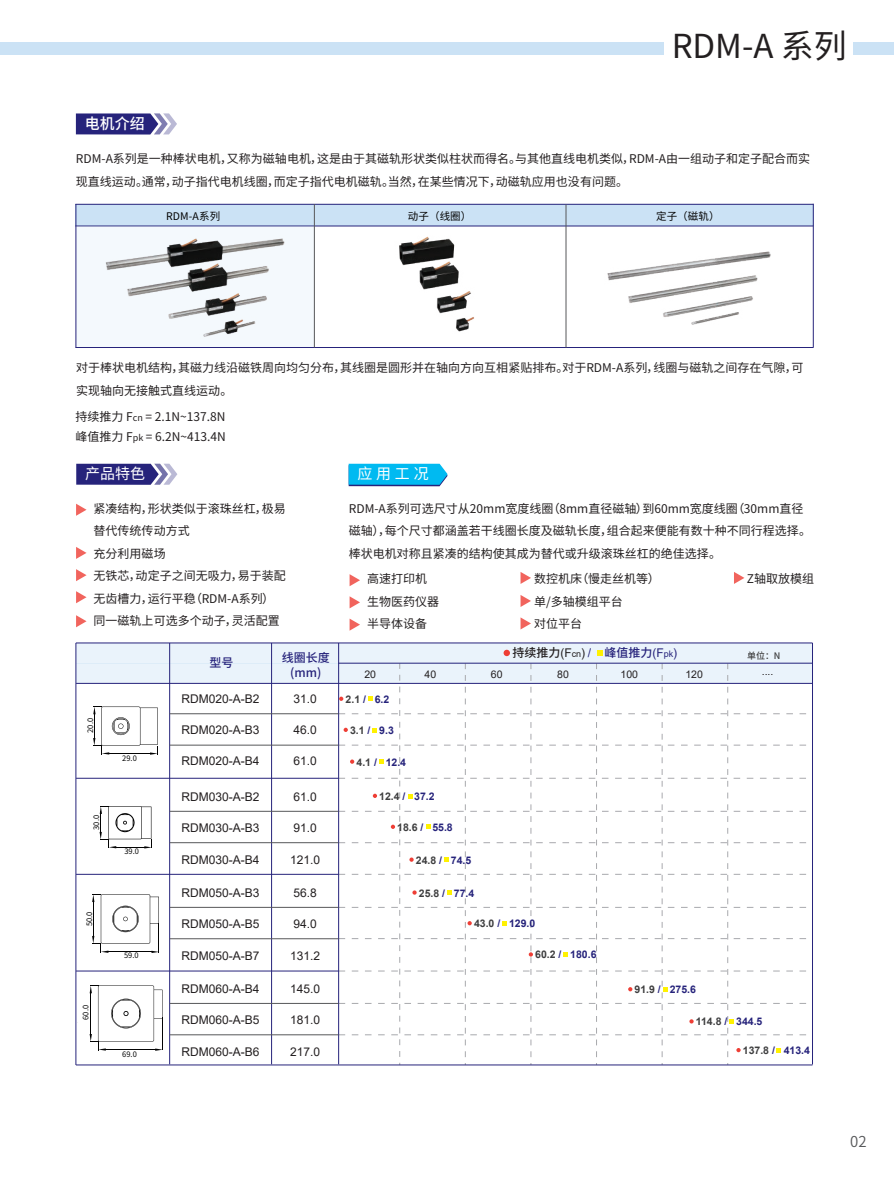
<style>
.page{position:relative;width:894px;height:1187px;background:#fff}
.page>*{position:absolute;margin:0;border:0;box-sizing:border-box;transform-origin:0 0}
.t1{font:33px "Source Han Sans CN";color:#231f20}
.t2{font:15px "Source Han Sans CN";letter-spacing:.125em;color:#fff}
.t3{font:500 15px "Source Han Sans CN";color:#fff}
.t4{font:15px "Source Han Sans CN";color:#57585a}
.t5{font:12px/22.5px "Source Han Sans CN";color:#231f20}
.t6{font:12px "Arial";color:#231f20}
.t7{font:500 12px "Source Han Sans CN";color:#231f20}
.t8{font:500 12px/14.4px "Source Han Sans CN";color:#26237b;text-align:center}
.t9{font:700 10.5px "Arial";color:#26237b}
.t10{font:10.5px "Source Han Sans CN";letter-spacing:.01em;color:#030303}
.t11{font:10.5px "Arial";color:#231f20}
.t12{font:500 9px "Source Han Sans CN";color:#3e3e3f}
.t13{font:7.5px "Source Han Sans CN";color:#030303}
.s1{font-size:9px}
.s2{font-family:"Arial";font-weight:400}
.s3{font-family:"Arial";font-weight:400;font-size:9px}
.s4{font-family:"Arial";font-weight:400;color:#26237b}
.s5{color:#26237b}
.s6{font-family:"Arial";font-weight:400;font-size:9px;color:#26237b}
.s7{color:#3e3e3f}
</style>
<div class="page">
<div style="left:854px;top:42px;width:40px;height:13px;background:#cbe2f5"></div>
<div style="left:0;top:42px;width:664px;height:13px;background:#cbe2f5"></div>
<svg style="left:76px;top:113px;width:101px;height:21px;background:#4f4c94"></svg>
<svg style="left:76px;top:463px;width:101px;height:22px;background:#525096"></svg>
<svg style="left:349px;top:463px;width:99px;height:23px;background:#14b6eb"></svg>
<svg style="left:76px;top:503px;width:11px;height:12px"></svg>
<svg style="left:76px;top:547px;width:11px;height:12px"></svg>
<svg style="left:76px;top:569px;width:11px;height:12px"></svg>
<svg style="left:76px;top:591px;width:11px;height:12px"></svg>
<svg style="left:76px;top:615px;width:11px;height:12px"></svg>
<svg style="left:350px;top:574px;width:10px;height:12px"></svg>
<svg style="left:350px;top:596px;width:10px;height:12px"></svg>
<svg style="left:350px;top:619px;width:10px;height:11px"></svg>
<div style="left:76px;top:663px;width:736px;height:20px;background:#eaf3fb"></div>
<hr style="left:76px;top:1064px;width:736px;height:1px;background:#26237b">
<div style="left:76px;top:643px;width:736px;height:20px;background:#eaf3fb"></div>
<hr style="left:76px;top:873px;width:263px;height:1px;background:#26237b">
<hr style="left:76px;top:777px;width:263px;height:1px;background:#26237b">
<hr style="left:76px;top:970px;width:263px;height:1px;background:#26237b">
<hr style="left:76px;top:683px;width:263px;height:1px;background:#26237b">
<hr style="left:76px;top:642px;width:736px;height:1px;background:#26237b">
<hr style="left:76px;top:643px;width:1px;height:421px;background:#26237b">
<hr style="left:169px;top:643px;width:1px;height:421px;background:#26237b">
<hr style="left:271px;top:643px;width:1px;height:421px;background:#26237b">
<hr style="left:338px;top:643px;width:1px;height:421px;background:#26237b">
<hr style="left:812px;top:643px;width:1px;height:421px;background:#26237b">
<div style="left:504px;top:649px;width:6px;height:7px;background:#ee3e35;border-radius:50%"></div>
<svg style="left:597px;top:650px;width:5px;height:5px"></svg>
<svg style="left:338px;top:663px;width:474px;height:401px"></svg>
<hr style="left:169px;top:713px;width:169px;height:1px;background:#57585a">
<hr style="left:169px;top:744px;width:169px;height:1px;background:#57585a">
<hr style="left:169px;top:811px;width:169px;height:1px;background:#57585a">
<hr style="left:169px;top:842px;width:169px;height:1px;background:#57585a">
<hr style="left:169px;top:907px;width:169px;height:1px;background:#57585a">
<hr style="left:169px;top:938px;width:169px;height:1px;background:#57585a">
<hr style="left:169px;top:1003px;width:169px;height:1px;background:#57585a">
<hr style="left:169px;top:1034px;width:169px;height:1px;background:#57585a">
<div style="left:75px;top:204px;width:738px;height:22px;background:#cbe2f5"></div>
<hr style="left:75px;top:204px;width:738px;height:1px;background:#26237b">
<hr style="left:75px;top:347px;width:738px;height:1px;background:#26237b">
<hr style="left:75px;top:225px;width:738px;height:1px;background:#26237b">
<div style="left:76px;top:226px;width:238px;height:120px;background:#f4f9fd"></div>
<hr style="left:566px;top:204px;width:1px;height:143px;background:#57585a">
<hr style="left:314px;top:204px;width:1px;height:143px;background:#57585a">
<hr style="left:75px;top:204px;width:1px;height:143px;background:#26237b">
<hr style="left:813px;top:204px;width:1px;height:143px;background:#26237b">
<img style="left:399px;top:236px;width:75px;height:96px">
<img style="left:96px;top:225px;width:195px;height:122px">
<img style="left:607px;top:251px;width:164px;height:74px">
<svg style="left:520px;top:572px;width:11px;height:12px"></svg>
<svg style="left:520px;top:595px;width:11px;height:12px"></svg>
<svg style="left:520px;top:617px;width:11px;height:12px"></svg>
<svg style="left:734px;top:572px;width:10px;height:12px"></svg>
<svg style="left:93px;top:706px;width:65px;height:48px"></svg>
<hr style="left:107px;top:753px;width:44px;height:1px;background:#030303">
<svg style="left:100px;top:806px;width:52px;height:42px"></svg>
<hr style="left:114px;top:847px;width:33px;height:1px;background:#030303">
<svg style="left:92px;top:894px;width:67px;height:58px"></svg>
<hr style="left:106px;top:951px;width:47px;height:1px;background:#030303">
<svg style="left:90px;top:985px;width:73px;height:65px"></svg>
<hr style="left:162px;top:1017px;width:1px;height:33px;background:#030303">
<hr style="left:103px;top:1049px;width:53px;height:1px;background:#030303">
<h1 class="t1" style="left:672px;top:27px;width:177px">RDM-A 系列</h1>
<p class="t3" style="left:85px;top:115px;width:62px">电机介绍</p>
<p class="t5" style="left:76px;top:148px;width:736px">RDM-A系列是一种棒状电机，又称为磁轴电机，这是由于其磁轨形状类似柱状而得名。与其他直线电机类似，RDM-A由一组动子和定子配合而实现直线运动。通常，动子指代电机线圈，而定子指代电机磁轨。当然，在某些情况下，动磁轨应用也没有问题。</p>
<p class="t10" style="left:166px;top:210px;width:55px">RDM-A系列</p>
<p class="t10" style="left:408px;top:210px;width:65px">动子（线圈）</p>
<p class="t10" style="left:656px;top:210px;width:65px">定子（磁轨）</p>
<p class="t5" style="left:76px;top:356px;width:729px">对于棒状电机结构，其磁力线沿磁铁周向均匀分布，其线圈是圆形并在轴向方向互相紧贴排布。对于RDM-A系列，线圈与磁轨之间存在气隙，可实现轴向无接触式直线运动。</p>
<p class="t5" style="left:76px;top:407px;width:152px;line-height:19.5px">持续推力 F<span class="s1">cn</span> = 2.1N~137.8N峰值推力 F<span class="s1">pk</span> = 6.2N~413.4N</p>
<p class="t2" style="left:85px;top:465px;width:61px">产品特色</p>
<p class="t5" style="left:94px;top:497px;width:193px">紧凑结构，形状类似于滚珠丝杠，极易替代传统传动方式<br>充分利用磁场<br>无铁芯，动定子之间无吸力，易于装配无齿槽力，运行平稳（RDM-A系列）同一磁轨上可选多个动子，灵活配置</p>
<p class="t13" style="left:86px;top:732px;width:16px;rotate:-90deg">20.0</p>
<p class="t13" style="left:92px;top:829px;width:16px;rotate:-90deg">30.0</p>
<p class="t13" style="left:85px;top:926px;width:16px;rotate:-90deg">50.0</p>
<p class="t13" style="left:82px;top:1019px;width:16px;rotate:-90deg">60.0</p>
<p class="t13" style="left:122px;top:753px;width:16px">29.0</p>
<p class="t13" style="left:124px;top:846px;width:16px">39.0</p>
<p class="t13" style="left:124px;top:951px;width:16px">59.0</p>
<p class="t13" style="left:122px;top:1049px;width:16px">69.0</p>
<p class="t8" style="left:282px;top:651px;width:49px">线圈长度(mm)</p>
<p class="t8" style="left:209px;top:656px;width:25px">型号</p>
<p class="t6" style="left:181px;top:690px;width:80px">RDM020-A-B2</p>
<p class="t6" style="left:293px;top:690px;width:25px">31.0</p>
<p class="t6" style="left:293px;top:721px;width:25px">46.0</p>
<p class="t6" style="left:293px;top:752px;width:25px">61.0</p>
<p class="t6" style="left:181px;top:721px;width:80px">RDM020-A-B3</p>
<p class="t6" style="left:181px;top:752px;width:80px">RDM020-A-B4</p>
<p class="t6" style="left:181px;top:788px;width:80px">RDM030-A-B2</p>
<p class="t6" style="left:293px;top:788px;width:25px">61.0</p>
<p class="t6" style="left:293px;top:819px;width:25px">91.0</p>
<p class="t6" style="left:290px;top:851px;width:32px">121.0</p>
<p class="t6" style="left:181px;top:819px;width:80px">RDM030-A-B3</p>
<p class="t6" style="left:181px;top:851px;width:80px">RDM030-A-B4</p>
<p class="t6" style="left:181px;top:884px;width:80px">RDM050-A-B3</p>
<p class="t6" style="left:293px;top:884px;width:25px">56.8</p>
<p class="t6" style="left:293px;top:915px;width:25px">94.0</p>
<p class="t6" style="left:290px;top:947px;width:32px">131.2</p>
<p class="t6" style="left:181px;top:915px;width:80px">RDM050-A-B5</p>
<p class="t6" style="left:181px;top:947px;width:80px">RDM050-A-B7</p>
<p class="t6" style="left:181px;top:980px;width:80px">RDM060-A-B4</p>
<p class="t6" style="left:290px;top:980px;width:32px">145.0</p>
<p class="t6" style="left:290px;top:1011px;width:32px">181.0</p>
<p class="t6" style="left:290px;top:1043px;width:32px">217.0</p>
<p class="t6" style="left:181px;top:1011px;width:80px">RDM060-A-B5</p>
<p class="t6" style="left:181px;top:1043px;width:80px">RDM060-A-B6</p>
<p class="t2" style="left:357px;top:465px;width:73px">应用工况</p>
<p class="t5" style="left:349px;top:497px;width:464px">RDM-A系列可选尺寸从20mm宽度线圈（8mm直径磁轴）到60mm宽度线圈（30mm直径磁轴），每个尺寸都涵盖若干线圈长度及磁轨长度，组合起来便能有数十种不同行程选择。棒状电机对称且紧凑的结构使其成为替代或升级滚珠丝杠的绝佳选择。</p>
<p class="t5" style="left:367px;top:567px;width:73px">高速打印机生物医药仪器半导体设备</p>
<p class="t5" style="left:534px;top:567px;width:127px">数控机床（慢走丝机等）单/多轴模组平台<br>对位平台</p>
<p class="t5" style="left:747px;top:567px;width:69px">Z轴取放模组</p>
<p class="t7" style="left:512px;top:646px;width:166px">持续推力<span class="s2">(F</span><span class="s3">cn</span><span class="s2">)</span> <span class="s4">/</span> <span class="s5">峰值推力</span><span class="s4">(F</span><span class="s6">pk</span><span class="s4">)</span></p>
<p class="t12" style="left:747px;top:650px;width:35px">单位：N</p>
<p class="t11" style="left:364px;top:667px;width:13px">20</p>
<p class="t11" style="left:425px;top:667px;width:13px">40</p>
<p class="t11" style="left:491px;top:667px;width:13px">60</p>
<p class="t11" style="left:557px;top:667px;width:13px">80</p>
<p class="t11" style="left:620px;top:667px;width:19px">100</p>
<p class="t11" style="left:685px;top:667px;width:19px">120</p>
<p class="t11" style="left:762px;top:663px;width:13px">....</p>
<p class="t9" style="left:346px;top:691px;width:45px"><span class="s7">2.1</span> / 6.2</p>
<p class="t9" style="left:350px;top:722px;width:45px"><span class="s7">3.1</span> / 9.3</p>
<p class="t9" style="left:356px;top:754px;width:51px"><span class="s7">4.1</span> / 12.4</p>
<p class="t9" style="left:379px;top:788px;width:57px"><span class="s7">12.4</span> / 37.2</p>
<p class="t9" style="left:397px;top:819px;width:57px"><span class="s7">18.6</span> / 55.8</p>
<p class="t9" style="left:416px;top:852px;width:57px"><span class="s7">24.8</span> / 74.5</p>
<p class="t9" style="left:419px;top:885px;width:57px"><span class="s7">25.8</span> / 77.4</p>
<p class="t9" style="left:474px;top:916px;width:63px"><span class="s7">43.0</span> / 129.0</p>
<p class="t9" style="left:535px;top:947px;width:63px"><span class="s7">60.2</span> / 180.6</p>
<p class="t9" style="left:635px;top:982px;width:63px"><span class="s7">91.9</span> / 275.6</p>
<p class="t9" style="left:696px;top:1014px;width:68px"><span class="s7">114.8</span> / 344.5</p>
<p class="t9" style="left:743px;top:1042px;width:69px"><span class="s7">137.8</span> / 413.4</p>
<p class="t4" style="left:850px;top:1132px;width:18px">02</p>
</div>
